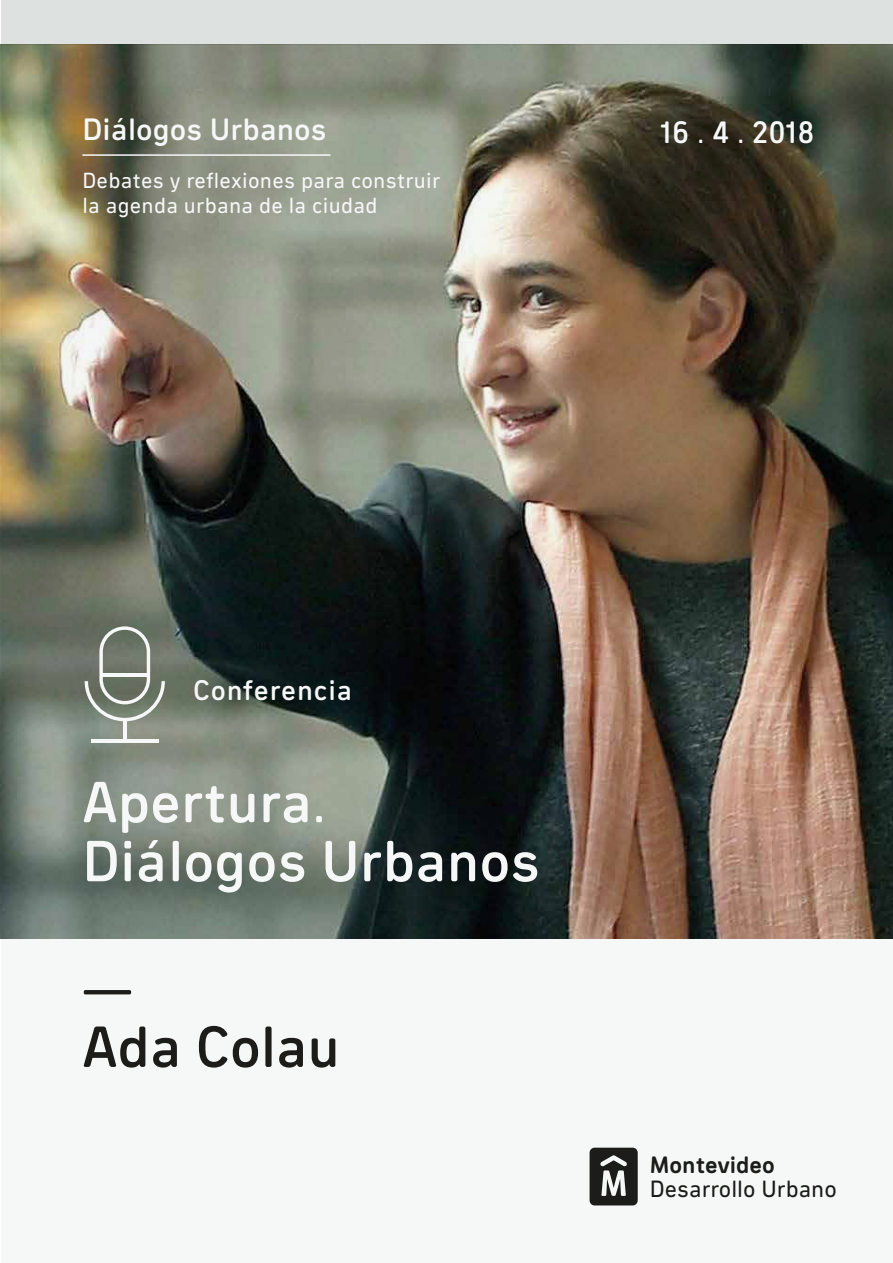
<style>
.page{position:relative;width:893px;height:1263px;background:#fff}
.page>*{position:absolute;margin:0;border:0;box-sizing:border-box;transform-origin:0 0}
.t1{font:500 58.95px/58.9px "Ciudadela";color:#fff}
.t2{font:500 58.95px/58.9px "Ciudadela";color:#1d1d1b}
.t3{font:500 31.5px "Ciudadela";color:#fff}
.t4{font:500 28.8px "Ciudadela";letter-spacing:.03em;color:#fff}
.t5{font:24.15px "Ciudadela Pro";color:#1d1d1b}
.t6{font:700 24.15px "Ciudadela Pro";color:#1d1d1b}
.t7{font:22.5px/25.5px "Ciudadela Pro";letter-spacing:.01em;color:#fff}
</style>
<div class="page">
<img style="left:1px;top:0;width:892px;height:1206px">
<h2 class="t3" style="left:82px;top:105px;width:246px">Diálogos Urbanos</h2>
<h2 class="t3" style="left:661px;top:108px;width:156px">16 . 4 . 2018</h2>
<p class="t7" style="left:82px;top:166px;width:359px">Debates y reflexiones para construir la agenda urbana de la ciudad</p>
<p class="t4" style="left:193px;top:668px;width:161px">Conferencia</p>
<h1 class="t1" style="left:82px;top:767px;width:459px">Apertura.<br>Diálogos Urbanos</h1>
<h1 class="t2" style="left:82px;top:952px;width:259px">—<br>Ada Colau</h1>
<p class="t6" style="left:650px;top:1149px;width:127px">Montevideo</p>
<p class="t5" style="left:650px;top:1174px;width:188px">Desarrollo Urbano</p>
</div>
